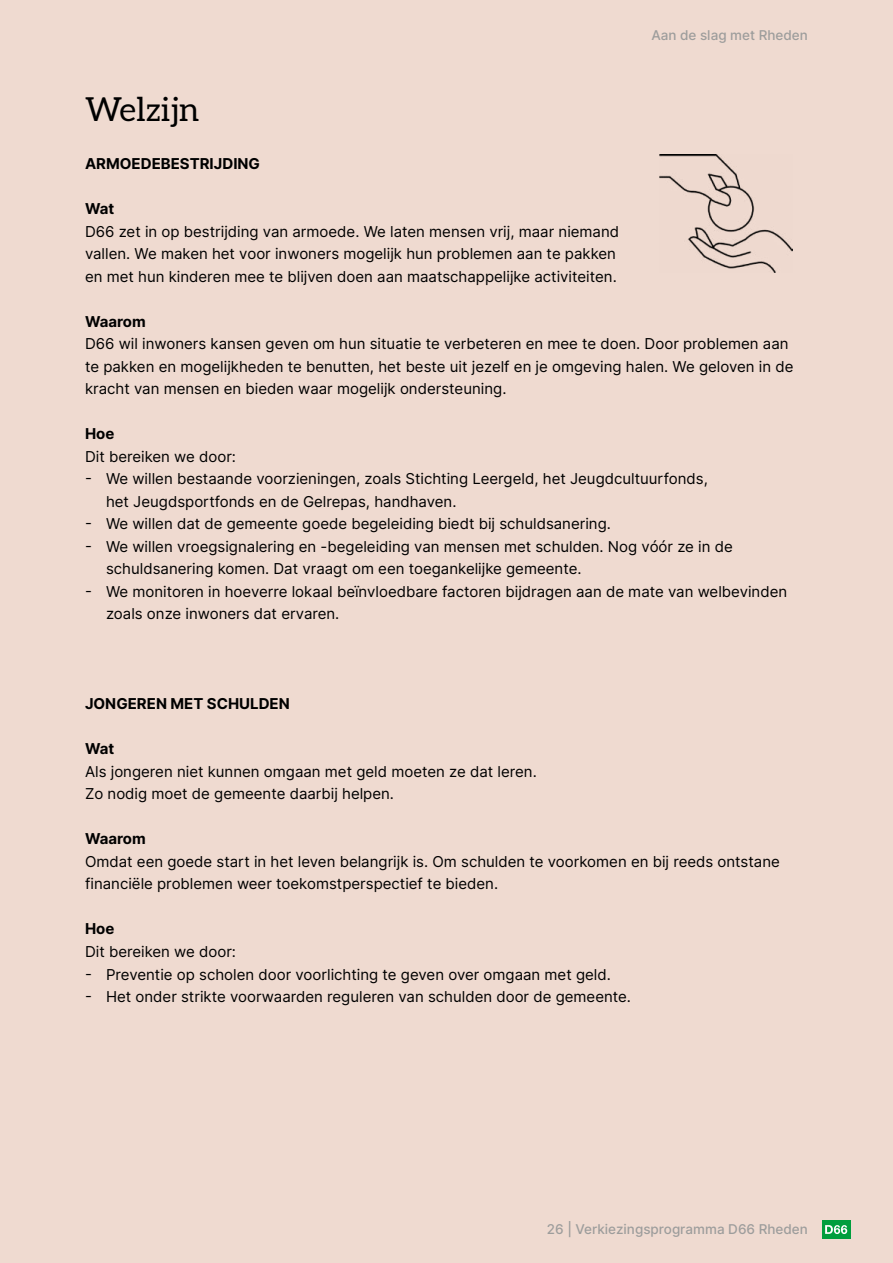
<style>
.page{position:relative;width:893px;height:1263px;background:#efdad0}
.page>*{position:absolute;margin:0;border:0;box-sizing:border-box;transform-origin:0 0}
.t1{font:33px "Aleo";color:#000}
.t2{font:15px/22.5px "Inter";color:#000}
.t3{font:700 15px "Inter";color:#000}
.t4{font:500 13.5px "Inter";color:#9d9d9c}
</style>
<div class="page">
<div style="left:822px;top:1220px;width:28px;height:19px;background:#009e3d"></div>
<svg style="left:825px;top:1225px;width:22px;height:9px"></svg>
<img style="left:660px;top:155px;width:132px;height:118px">
<p class="t4" style="left:651px;top:25px;width:158px">Aan de slag met Rheden</p>
<h1 class="t1" style="left:85px;top:90px;width:116px">Welzijn</h1>
<p class="t3" style="left:85px;top:153px;width:176px">ARMOEDEBESTRIJDING</p>
<p class="t3" style="left:85px;top:198px;width:31px">Wat</p>
<p class="t2" style="left:85px;top:220px;width:536px">D66 zet in op bestrijding van armoede. We laten mensen vrij, maar niemand vallen. We maken het voor inwoners mogelijk hun problemen aan te pakken en met hun kinderen mee te blijven doen aan maatschappelijke activiteiten.</p>
<p class="t3" style="left:85px;top:311px;width:62px">Waarom</p>
<p class="t2" style="left:85px;top:332px;width:710px">D66 wil inwoners kansen geven om hun situatie te verbeteren en mee te doen. Door problemen aan te pakken en mogelijkheden te benutten, het beste uit jezelf en je omgeving halen. We geloven in de kracht van mensen en bieden waar mogelijk ondersteuning.</p>
<p class="t3" style="left:85px;top:423px;width:31px">Hoe</p>
<p class="t2" style="left:85px;top:445px;width:153px">Dit bereiken we door:</p>
<p class="t2" style="left:106px;top:467px;width:603px;text-indent:-21px">- We willen bestaande voorzieningen, zoals Stichting Leergeld, het Jeugdcultuurfonds, het Jeugdsportfonds en de Gelrepas, handhaven.</p>
<p class="t2" style="left:85px;top:512px;width:527px">- We willen dat de gemeente goede begeleiding biedt bij schuldsanering.</p>
<p class="t2" style="left:106px;top:535px;width:628px;text-indent:-21px">- We willen vroegsignalering en -begeleiding van mensen met schulden. Nog vóór ze in de schuldsanering komen. Dat vraagt om een toegankelijke gemeente.</p>
<p class="t2" style="left:106px;top:580px;width:683px;text-indent:-21px">- We monitoren in hoeverre lokaal beïnvloedbare factoren bijdragen aan de mate van welbevinden zoals onze inwoners dat ervaren.</p>
<p class="t3" style="left:85px;top:693px;width:206px">JONGEREN MET SCHULDEN</p>
<p class="t3" style="left:85px;top:738px;width:31px">Wat</p>
<p class="t2" style="left:85px;top:760px;width:453px">Als jongeren niet kunnen omgaan met geld moeten ze dat leren.<br>Zo nodig moet de gemeente daarbij helpen.</p>
<p class="t3" style="left:85px;top:828px;width:62px">Waarom</p>
<p class="t2" style="left:85px;top:850px;width:696px">Omdat een goede start in het leven belangrijk is. Om schulden te voorkomen en bij reeds ontstane financiële problemen weer toekomstperspectief te bieden.</p>
<p class="t3" style="left:85px;top:918px;width:31px">Hoe</p>
<p class="t2" style="left:85px;top:940px;width:153px">Dit bereiken we door:</p>
<p class="t2" style="left:85px;top:962px;width:527px">- Preventie op scholen door voorlichting te geven over omgaan met geld.</p>
<p class="t2" style="left:85px;top:985px;width:548px">- Het onder strikte voorwaarden reguleren van schulden door de gemeente.</p>
<p class="t4" style="left:547px;top:1219px;width:263px">26 | Verkiezingsprogramma D66 Rheden</p>
</div>
